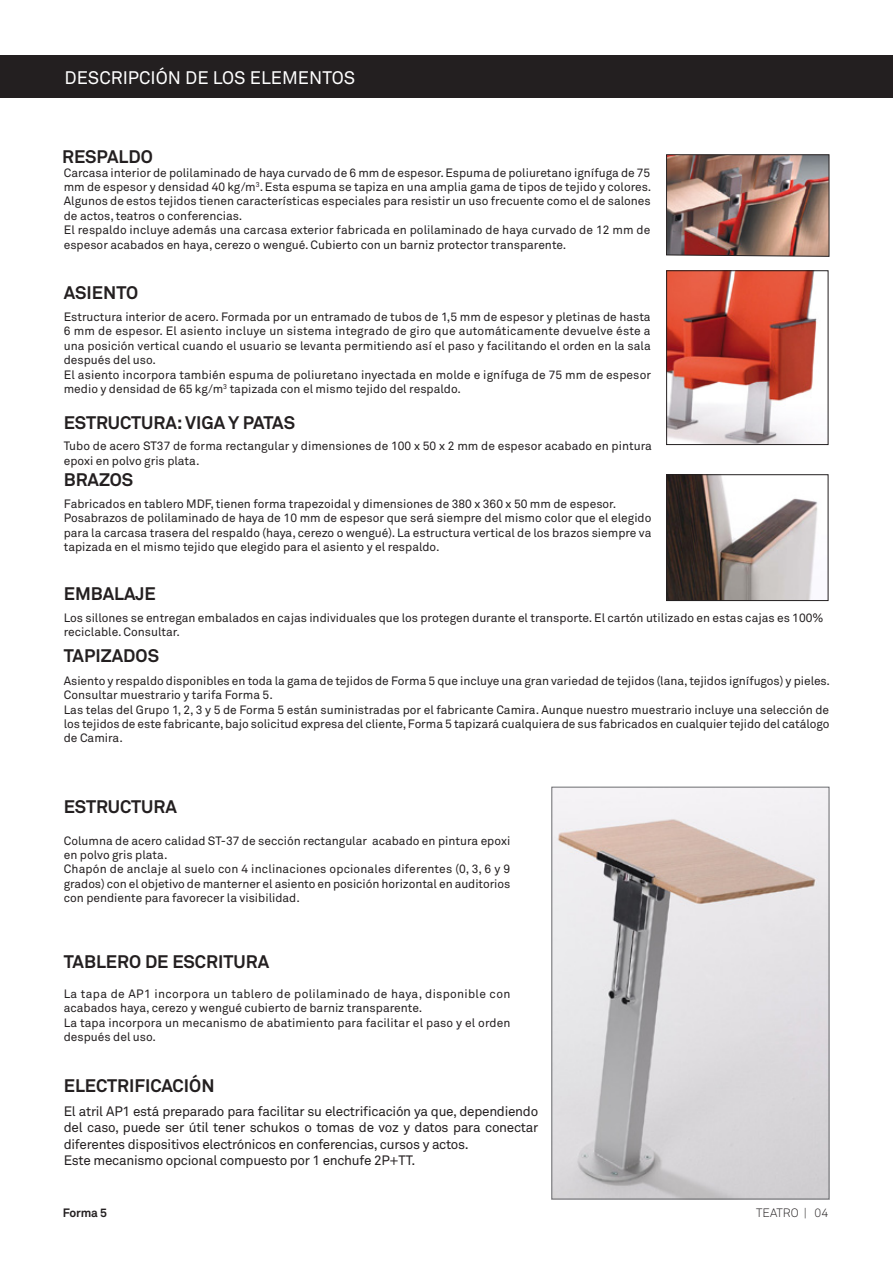
<style>
.page{position:relative;width:893px;height:1263px;background:#fff}
.page>*{position:absolute;margin:0;border:0;box-sizing:border-box;transform-origin:0 0}
.t1{font:700 18px "Akkurat";color:#231f20}
.titulo{font:18px "Akkurat";color:#fff}
.t2{font:13.5px/16.2px "Akkurat";letter-spacing:-.02em;color:#231f20;text-align:justify}
.INTRO_entradilla{font:12px/14.4px "Akkurat";color:#231f20}
.t3{font:300 12px "Akkurat";color:#231f20}
.t4{font:700 12px "Akkurat";letter-spacing:-.02em;color:#231f20}
</style>
<div class="page">
<div style="left:0;top:55px;width:893px;height:43px;background:#231f20"></div>
<img style="left:666px;top:154px;width:163px;height:103px">
<img style="left:668px;top:273px;width:149px;height:170px">
<div style="left:666px;top:271px;width:162px;height:174px;border:1px solid #231f20"></div>
<img style="left:668px;top:476px;width:150px;height:123px">
<div style="left:666px;top:474px;width:162px;height:127px;border:1px solid #231f20"></div>
<img style="left:554px;top:789px;width:273px;height:408px">
<div style="left:552px;top:787px;width:277px;height:412px;border:1px solid #6c6d70"></div>
<p class="titulo" style="left:65px;top:66px;width:292px">DESCRIPCIÓN DE LOS ELEMENTOS</p>
<p class="t1" style="left:62px;top:146px;width:92px">RESPALDO</p>
<p class="INTRO_entradilla" style="left:64px;top:165px;width:589px;text-align:justify">Carcasa interior de polilaminado de haya curvado de 6 mm de espesor. Espuma de poliuretano ignífuga de 75 mm de espesor y densidad 40 kg/m<sup>3</sup>. Esta espuma se tapiza en una amplia gama de tipos de tejido y colores.<br>Algunos de estos tejidos tienen características especiales para resistir un uso frecuente como el de salones de actos, teatros o conferencias.</p>
<p class="INTRO_entradilla" style="left:64px;top:222px;width:588px">El respaldo incluye además una carcasa exterior fabricada en polilaminado de haya curvado de 12 mm de espesor acabados en haya, cerezo o wengué. Cubierto con un barniz protector transparente.</p>
<p class="t1" style="left:64px;top:281px;width:76px">ASIENTO</p>
<p class="INTRO_entradilla" style="left:64px;top:309px;width:589px;text-align:justify">Estructura interior de acero. Formada por un entramado de tubos de 1,5 mm de espesor y pletinas de hasta 6 mm de espesor. El asiento incluye un sistema integrado de giro que automáticamente devuelve éste a una posición vertical cuando el usuario se levanta permitiendo así el paso y facilitando el orden en la sala después del uso.</p>
<p class="INTRO_entradilla" style="left:64px;top:367px;width:589px">El asiento incorpora también espuma de poliuretano inyectada en molde e ignífuga de 75 mm de espesor medio y densidad de 65 kg/m<sup>3</sup> tapizada con el mismo tejido del respaldo.</p>
<p class="t1" style="left:64px;top:411px;width:233px">ESTRUCTURA: VIGA Y PATAS</p>
<p class="INTRO_entradilla" style="left:64px;top:439px;width:590px">Tubo de acero ST37 de forma rectangular y dimensiones de 100 x 50 x 2 mm de espesor acabado en pintura epoxi en polvo gris plata.</p>
<p class="t1" style="left:64px;top:468px;width:71px">BRAZOS</p>
<p class="INTRO_entradilla" style="left:64px;top:496px;width:554px">Fabricados en tablero MDF, tienen forma trapezoidal y dimensiones de 380 x 360 x 50 mm de espesor.</p>
<p class="INTRO_entradilla" style="left:64px;top:511px;width:589px;text-align:justify">Posabrazos de polilaminado de haya de 10 mm de espesor que será siempre del mismo color que el elegido para la carcasa trasera del respaldo (haya, cerezo o wengué). La estructura vertical de los brazos siempre va tapizada en el mismo tejido que elegido para el asiento y el respaldo.</p>
<p class="t1" style="left:64px;top:582px;width:94px">EMBALAJE</p>
<p class="INTRO_entradilla" style="left:64px;top:610px;width:761px">Los sillones se entregan embalados en cajas individuales que los protegen durante el transporte. El cartón utilizado en estas cajas es 100% reciclable. Consultar.</p>
<p class="t1" style="left:64px;top:645px;width:97px">TAPIZADOS</p>
<p class="INTRO_entradilla" style="left:64px;top:673px;width:768px">Asiento y respaldo disponibles en toda la gama de tejidos de Forma 5 que incluye una gran variedad de tejidos (lana, tejidos ignífugos) y pieles.<br>Consultar muestrario y tarifa Forma 5.</p>
<p class="INTRO_entradilla" style="left:64px;top:702px;width:767px;text-align:justify">Las telas del Grupo 1, 2, 3 y 5 de Forma 5 están suministradas por el fabricante Camira. Aunque nuestro muestrario incluye una selección de los tejidos de este fabricante, bajo solicitud expresa del cliente, Forma 5 tapizará cualquiera de sus fabricados en cualquier tejido del catálogo de Camira.</p>
<p class="t1" style="left:64px;top:795px;width:115px">ESTRUCTURA</p>
<p class="INTRO_entradilla" style="left:64px;top:833px;width:448px">Columna de acero calidad ST-37 de sección rectangular acabado en pintura epoxi en polvo gris plata.</p>
<p class="INTRO_entradilla" style="left:64px;top:862px;width:448px;text-align:justify">Chapón de anclaje al suelo con 4 inclinaciones opcionales diferentes (0, 3, 6 y 9 grados) con el objetivo de manterner el asiento en posición horizontal en auditorios con pendiente para favorecer la visibilidad.</p>
<p class="t1" style="left:64px;top:950px;width:207px">TABLERO DE ESCRITURA</p>
<p class="INTRO_entradilla" style="left:64px;top:986px;width:448px">La tapa de AP1 incorpora un tablero de polilaminado de haya, disponible con acabados haya, cerezo y wengué cubierto de barniz transparente.</p>
<p class="INTRO_entradilla" style="left:64px;top:1015px;width:448px">La tapa incorpora un mecanismo de abatimiento para facilitar el paso y el orden después del uso.</p>
<p class="t1" style="left:64px;top:1074px;width:152px">ELECTRIFICACIÓN</p>
<p class="t2" style="left:64px;top:1103px;width:476px">El atril AP1 está preparado para facilitar su electrificación ya que, dependiendo del caso, puede ser útil tener schukos o tomas de voz y datos para conectar diferentes dispositivos electrónicos en conferencias, cursos y actos.</p>
<p class="t2" style="left:64px;top:1151px;width:353px">Este mecanismo opcional compuesto por 1 enchufe 2P+TT.</p>
<p class="t4" style="left:63px;top:1205px;width:46px">Forma 5</p>
<p class="t3" style="left:756px;top:1205px;width:74px">TEATRO | 04</p>
</div>
